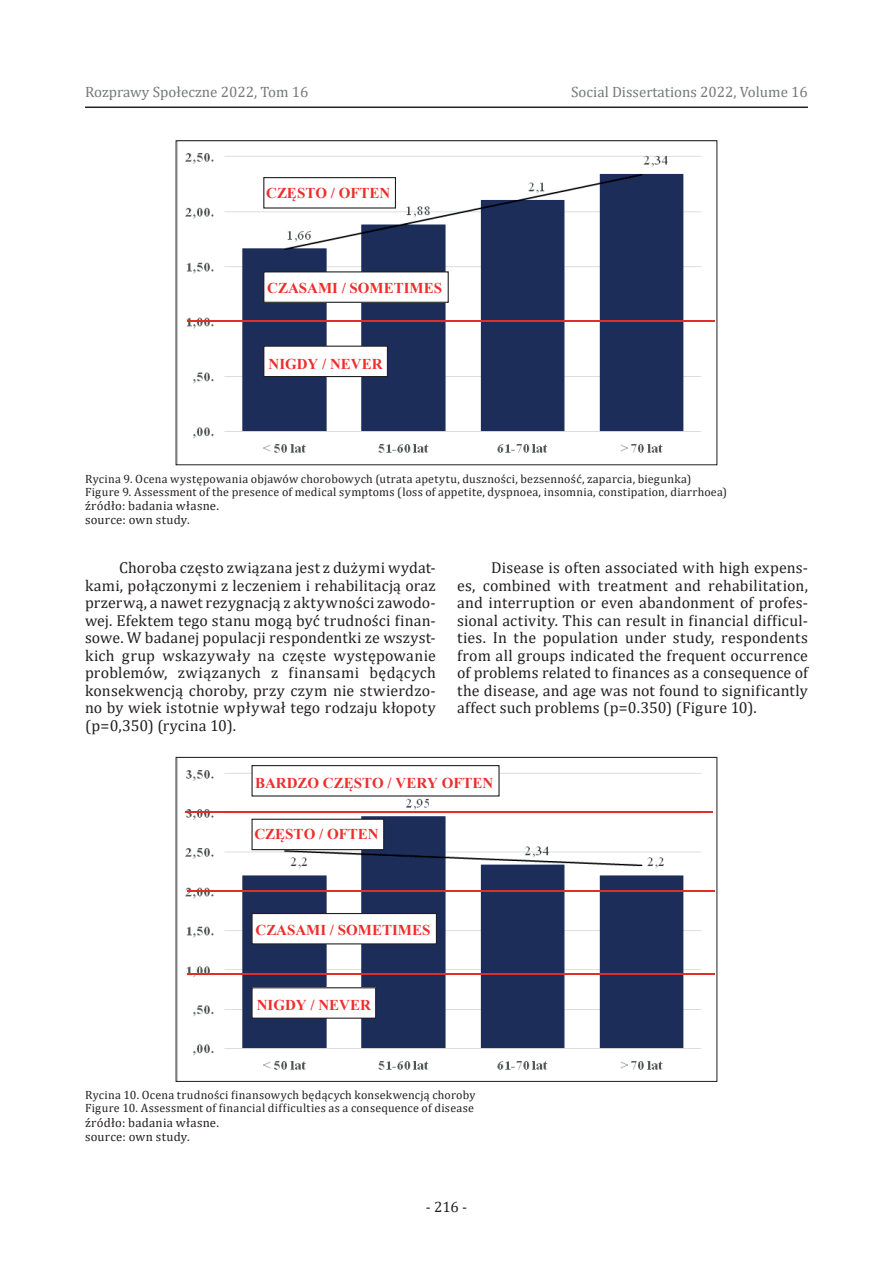
<style>
.page{position:relative;width:893px;height:1263px;background:#fff}
.page>*{position:absolute;margin:0;border:0;box-sizing:border-box;transform-origin:0 0}
.t1{font:15.9px/17.5px "Cambria";letter-spacing:.01em;color:#231f20;text-align:justify}
.t2{font:700 15px "Times New Roman";color:#ee2d2d}
.t3{font:15px "Cambria";color:#76787b}
.t4{font:15px "Cambria";color:#231f20}
.t5{font:12.75px/14.1px "Cambria";letter-spacing:.02em;color:#231f20}
.t6{font:12px/13.2px "Cambria";letter-spacing:.02em;color:#231f20}
</style>
<div class="page">
<hr style="left:85px;top:107px;width:723px;height:1px;background:#231f20">
<img style="left:185px;top:153px;width:517px;height:300px">
<hr style="left:188px;top:320px;width:527px;height:2px;background:#e02e2a">
<div style="left:264px;top:272px;width:184px;height:30px;background:#fff"></div>
<div style="left:263px;top:271px;width:186px;height:32px;border:1px solid #231f20"></div>
<div style="left:264px;top:346px;width:123px;height:31px;background:#fff"></div>
<div style="left:263px;top:346px;width:125px;height:31px;border:1px solid #231f20"></div>
<div style="left:264px;top:178px;width:131px;height:30px;background:#fff"></div>
<div style="left:263px;top:177px;width:133px;height:32px;border:1px solid #231f20"></div>
<img style="left:185px;top:770px;width:528px;height:300px">
<hr style="left:188px;top:973px;width:527px;height:2px;background:#e02e2a">
<hr style="left:188px;top:890px;width:527px;height:2px;background:#e02e2a">
<hr style="left:185px;top:811px;width:527px;height:2px;background:#e02e2a">
<div style="left:252px;top:913px;width:184px;height:31px;background:#fff"></div>
<div style="left:251px;top:913px;width:186px;height:31px;border:1px solid #231f20"></div>
<div style="left:252px;top:988px;width:124px;height:30px;background:#fff"></div>
<div style="left:251px;top:987px;width:125px;height:32px;border:1px solid #231f20"></div>
<div style="left:252px;top:819px;width:132px;height:31px;background:#fff"></div>
<div style="left:251px;top:819px;width:133px;height:31px;border:1px solid #231f20"></div>
<div style="left:252px;top:766px;width:247px;height:30px;background:#fff"></div>
<div style="left:251px;top:765px;width:249px;height:31px;border:1px solid #231f20"></div>
<p class="t3" style="left:85px;top:83px;width:225px">Rozprawy Społeczne 2022, Tom 16</p>
<p class="t3" style="left:571px;top:83px;width:238px">Social Dissertations 2022, Volume 16</p>
<p class="t2" style="left:266px;top:182px;width:126px">CZĘSTO / OFTEN</p>
<p class="t2" style="left:267px;top:277px;width:176px">CZASAMI / SOMETIMES</p>
<p class="t2" style="left:269px;top:353px;width:115px">NIGDY / NEVER</p>
<p class="t6" style="left:85px;top:472px;width:644px">Rycina 9. Ocena występowania objawów chorobowych (utrata apetytu, duszności, bezsenność, zaparcia, biegunka)<br>Figure 9. Assessment of the presence of medical symptoms (loss of appetite, dyspnoea, insomnia, constipation, diarrhoea)</p>
<p class="t5" style="left:85px;top:498px;width:135px">źródło: badania własne. source: own study.</p>
<p class="t1" style="left:85px;top:559px;width:352px;text-indent:34px">Choroba często związana jest z dużymi wydat&shy;kami, połączonymi z leczeniem i rehabilitacją oraz przerwą, a nawet rezygnacją z aktywności zawodo&shy;wej. Efektem tego stanu mogą być trudności finan&shy;sowe. W badanej populacji respondentki ze wszyst&shy;kich grup wskazywały na częste występowanie problemów, związanych z finansami będących konsekwencją choroby, przy czym nie stwierdzo&shy;no by wiek istotnie wpływał tego rodzaju kłopoty (p=0,350) (rycina 10).</p>
<p class="t1" style="left:457px;top:559px;width:352px;text-indent:34px">Disease is often associated with high expens&shy;es, combined with treatment and rehabilitation, and interruption or even abandonment of profes&shy;sional activity. This can result in financial difficul&shy;ties. In the population under study, respondents from all groups indicated the frequent occurrence of problems related to finances as a consequence of the disease, and age was not found to significantly affect such problems (p=0.350) (Figure 10).</p>
<p class="t2" style="left:255px;top:772px;width:240px">BARDZO CZĘSTO / VERY OFTEN</p>
<p class="t2" style="left:254px;top:823px;width:126px">CZĘSTO / OFTEN</p>
<p class="t2" style="left:256px;top:919px;width:176px">CZASAMI / SOMETIMES</p>
<p class="t2" style="left:257px;top:994px;width:115px">NIGDY / NEVER</p>
<p class="t6" style="left:85px;top:1088px;width:392px">Rycina 10. Ocena trudności finansowych będących konsekwencją choroby<br>Figure 10. Assessment of financial difficulties as a consequence of disease</p>
<p class="t5" style="left:85px;top:1115px;width:135px">źródło: badania własne. source: own study.</p>
<p class="t4" style="left:426px;top:1198px;width:43px">- 216 -</p>
</div>
